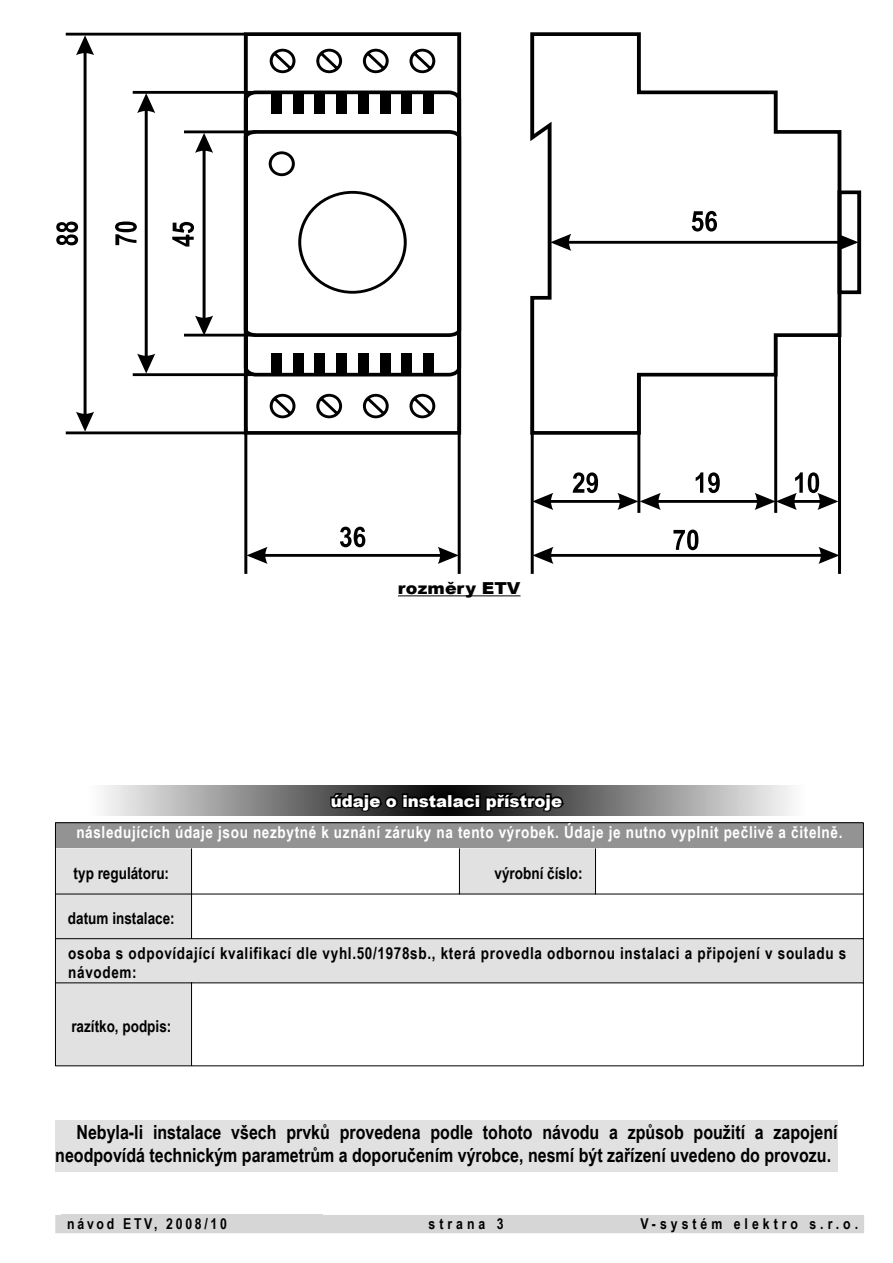
<style>
.page{position:relative;width:893px;height:1263px;background:#fff}
.page>*{position:absolute;margin:0;border:0;box-sizing:border-box;transform-origin:0 0}
.t1{font:700 19.5px/23.4px "Arial Narrow";color:#000}
.t2{font:700 16.5px/34.5px "Arial Narrow";letter-spacing:.04em;color:#000}
.t3{font:700 16.5px "Arial Narrow";letter-spacing:.04em;color:#fff}
.t4{font:700 16.5px "Arial Narrow";color:#000}
.t5{font:900 16.5px "Arial";color:#fff}
.t6{font:900 16.5px "Arial";color:#000;scale:1.06 1}
.t7{font:700 15px "Arial Narrow";letter-spacing:.265em;color:#000}
.t8{font:700 15px "Arial Narrow";letter-spacing:.18em;color:#000}
</style>
<div class="page">
<div style="left:55px;top:1120px;width:783px;height:51px;background:#e1e1e1"></div>
<hr style="left:398px;top:595px;width:122px;height:1px;background:#000">
<svg style="left:242px;top:32px;width:220px;height:405px"></svg>
<svg style="left:56px;top:222px;width:22px;height:23px"></svg>
<svg style="left:115px;top:221px;width:22px;height:24px"></svg>
<svg style="left:172px;top:222px;width:22px;height:25px"></svg>
<svg style="left:340px;top:527px;width:25px;height:20px"></svg>
<svg style="left:673px;top:530px;width:25px;height:20px"></svg>
<svg style="left:696px;top:472px;width:24px;height:21px"></svg>
<svg style="left:573px;top:472px;width:25px;height:21px"></svg>
<hr style="left:66px;top:33px;width:179px;height:3px;background:#000">
<hr style="left:66px;top:431px;width:179px;height:3px;background:#000">
<hr style="left:133px;top:91px;width:123px;height:3px;background:#000">
<hr style="left:133px;top:373px;width:123px;height:3px;background:#000">
<hr style="left:184px;top:334px;width:72px;height:3px;background:#000">
<hr style="left:184px;top:130px;width:72px;height:3px;background:#000">
<hr style="left:244px;top:427px;width:3px;height:147px;background:#000">
<hr style="left:458px;top:427px;width:3px;height:147px;background:#000">
<hr style="left:84px;top:45px;width:3px;height:377px;background:#000">
<svg style="left:76px;top:35px;width:18px;height:20px"></svg>
<svg style="left:76px;top:412px;width:18px;height:20px"></svg>
<hr style="left:145px;top:103px;width:3px;height:261px;background:#000">
<svg style="left:137px;top:93px;width:18px;height:20px"></svg>
<svg style="left:137px;top:354px;width:18px;height:20px"></svg>
<hr style="left:203px;top:143px;width:3px;height:182px;background:#000">
<svg style="left:195px;top:133px;width:18px;height:20px"></svg>
<svg style="left:195px;top:316px;width:18px;height:18px"></svg>
<hr style="left:257px;top:554px;width:191px;height:3px;background:#000">
<svg style="left:247px;top:547px;width:21px;height:17px"></svg>
<svg style="left:438px;top:547px;width:20px;height:17px"></svg>
<hr style="left:543px;top:554px;width:286px;height:3px;background:#000">
<svg style="left:534px;top:547px;width:19px;height:17px"></svg>
<svg style="left:818px;top:547px;width:20px;height:17px"></svg>
<hr style="left:650px;top:500px;width:115px;height:3px;background:#000">
<hr style="left:543px;top:500px;width:85px;height:3px;background:#000">
<svg style="left:534px;top:493px;width:19px;height:17px"></svg>
<svg style="left:617px;top:493px;width:44px;height:17px"></svg>
<svg style="left:755px;top:472px;width:83px;height:38px"></svg>
<svg style="left:530px;top:32px;width:312px;height:405px"></svg>
<hr style="left:531px;top:427px;width:3px;height:147px;background:#000">
<hr style="left:774px;top:376px;width:3px;height:137px;background:#000">
<hr style="left:838px;top:335px;width:3px;height:239px;background:#000">
<hr style="left:637px;top:376px;width:3px;height:137px;background:#000">
<svg style="left:692px;top:211px;width:25px;height:21px"></svg>
<svg style="left:267px;top:47px;width:170px;height:373px"></svg>
<div style="left:271px;top:92px;width:11px;height:22px;background:#000"></div>
<div style="left:293px;top:92px;width:10px;height:22px;background:#000"></div>
<div style="left:423px;top:92px;width:11px;height:22px;background:#000"></div>
<div style="left:315px;top:92px;width:10px;height:22px;background:#000"></div>
<div style="left:336px;top:92px;width:11px;height:22px;background:#000"></div>
<div style="left:358px;top:92px;width:11px;height:22px;background:#000"></div>
<div style="left:380px;top:92px;width:10px;height:22px;background:#000"></div>
<div style="left:402px;top:92px;width:10px;height:22px;background:#000"></div>
<div style="left:271px;top:353px;width:11px;height:22px;background:#000"></div>
<div style="left:293px;top:353px;width:10px;height:22px;background:#000"></div>
<div style="left:423px;top:353px;width:11px;height:22px;background:#000"></div>
<div style="left:315px;top:353px;width:10px;height:22px;background:#000"></div>
<div style="left:336px;top:353px;width:11px;height:22px;background:#000"></div>
<div style="left:358px;top:353px;width:11px;height:22px;background:#000"></div>
<div style="left:380px;top:353px;width:10px;height:22px;background:#000"></div>
<div style="left:402px;top:353px;width:10px;height:22px;background:#000"></div>
<div style="left:298px;top:191px;width:109px;height:103px;border:3px solid #000;border-radius:50%"></div>
<svg style="left:836px;top:189px;width:26px;height:107px"></svg>
<div style="left:55px;top:823px;width:808px;height:25px;background:#939393"></div>
<svg style="left:56px;top:848px;width:807px;height:217px"></svg>
<hr style="left:55px;top:822px;width:137px;height:1px;background:#000">
<svg style="left:55px;top:823px;width:1px;height:25px"></svg>
<hr style="left:192px;top:822px;width:267px;height:1px;background:#000">
<hr style="left:459px;top:822px;width:136px;height:1px;background:#000">
<hr style="left:595px;top:822px;width:269px;height:1px;background:#000">
<svg style="left:863px;top:823px;width:1px;height:25px"></svg>
<hr style="left:55px;top:848px;width:1px;height:46px;background:#000">
<hr style="left:191px;top:848px;width:1px;height:46px;background:#000">
<hr style="left:459px;top:848px;width:1px;height:46px;background:#000">
<hr style="left:595px;top:848px;width:1px;height:46px;background:#000">
<hr style="left:863px;top:848px;width:1px;height:46px;background:#000">
<hr style="left:55px;top:894px;width:137px;height:1px;background:#000">
<hr style="left:55px;top:894px;width:1px;height:44px;background:#000">
<hr style="left:192px;top:894px;width:267px;height:1px;background:#000">
<hr style="left:191px;top:894px;width:1px;height:45px;background:#000">
<hr style="left:460px;top:894px;width:135px;height:1px;background:#000">
<hr style="left:596px;top:894px;width:268px;height:1px;background:#000">
<hr style="left:863px;top:894px;width:1px;height:44px;background:#000">
<hr style="left:55px;top:938px;width:136px;height:1px;background:#000">
<hr style="left:55px;top:939px;width:1px;height:44px;background:#000">
<hr style="left:192px;top:938px;width:267px;height:1px;background:#000">
<hr style="left:459px;top:938px;width:136px;height:1px;background:#000">
<hr style="left:595px;top:938px;width:269px;height:1px;background:#000">
<hr style="left:863px;top:939px;width:1px;height:44px;background:#000">
<hr style="left:55px;top:982px;width:136px;height:1px;background:#000">
<hr style="left:55px;top:983px;width:1px;height:83px;background:#000">
<hr style="left:192px;top:982px;width:267px;height:1px;background:#000">
<hr style="left:191px;top:983px;width:1px;height:83px;background:#000">
<hr style="left:459px;top:982px;width:136px;height:1px;background:#000">
<hr style="left:595px;top:982px;width:269px;height:1px;background:#000">
<hr style="left:863px;top:983px;width:1px;height:83px;background:#000">
<hr style="left:55px;top:1065px;width:136px;height:1px;background:#000">
<hr style="left:192px;top:1065px;width:267px;height:1px;background:#000">
<hr style="left:459px;top:1065px;width:136px;height:1px;background:#000">
<hr style="left:595px;top:1065px;width:269px;height:1px;background:#000">
<svg style="left:103px;top:786px;width:688px;height:30px;background:#979797"></svg>
<svg style="left:329px;top:790px;width:237px;height:23px;background:#151515"></svg>
<div style="left:55px;top:1215px;width:809px;height:18px;background:#d6d6d6"></div>
<div style="left:61px;top:1215px;width:262px;height:14px;background:#d6d6d6"></div>
<p class="t6" style="left:398px;top:576px;width:117px">rozměry ETV</p>
<p class="t5" style="left:331px;top:789px;width:233px">údaje o instalaci přístroje</p>
<p class="t3" style="left:76px;top:820px;width:768px">následujících údaje jsou nezbytné k uznání záruky na tento výrobek. Údaje je nutno vyplnit pečlivě a čitelně.</p>
<p class="t4" style="left:74px;top:860px;width:97px">typ regulátoru:</p>
<p class="t4" style="left:495px;top:860px;width:89px">výrobní číslo:</p>
<p class="t2" style="left:68px;top:900px;width:780px">datum instalace:<br>osoba s odpovídající kvalifikací dle vyhl.50/1978sb., která provedla odbornou instalaci a připojení v souladu s</p>
<p class="t2" style="left:68px;top:954px;width:70px">návodem:</p>
<p class="t4" style="left:71px;top:1014px;width:101px">razítko, podpis:</p>
<p class="t1" style="left:55px;top:1119px;width:784px;text-indent:21px">Nebyla-li instalace všech prvků provedena podle tohoto návodu a způsob použití a zapojení neodpovídá technickým parametrům a doporučením výrobce, nesmí být zařízení uvedeno do provozu.</p>
<p class="t8" style="left:67px;top:1212px;width:161px">návod ETV, 2008/10</p>
<p class="t7" style="left:428px;top:1212px;width:77px">strana 3</p>
<p class="t7" style="left:640px;top:1212px;width:219px">V-systém elektro s.r.o.</p>
</div>
